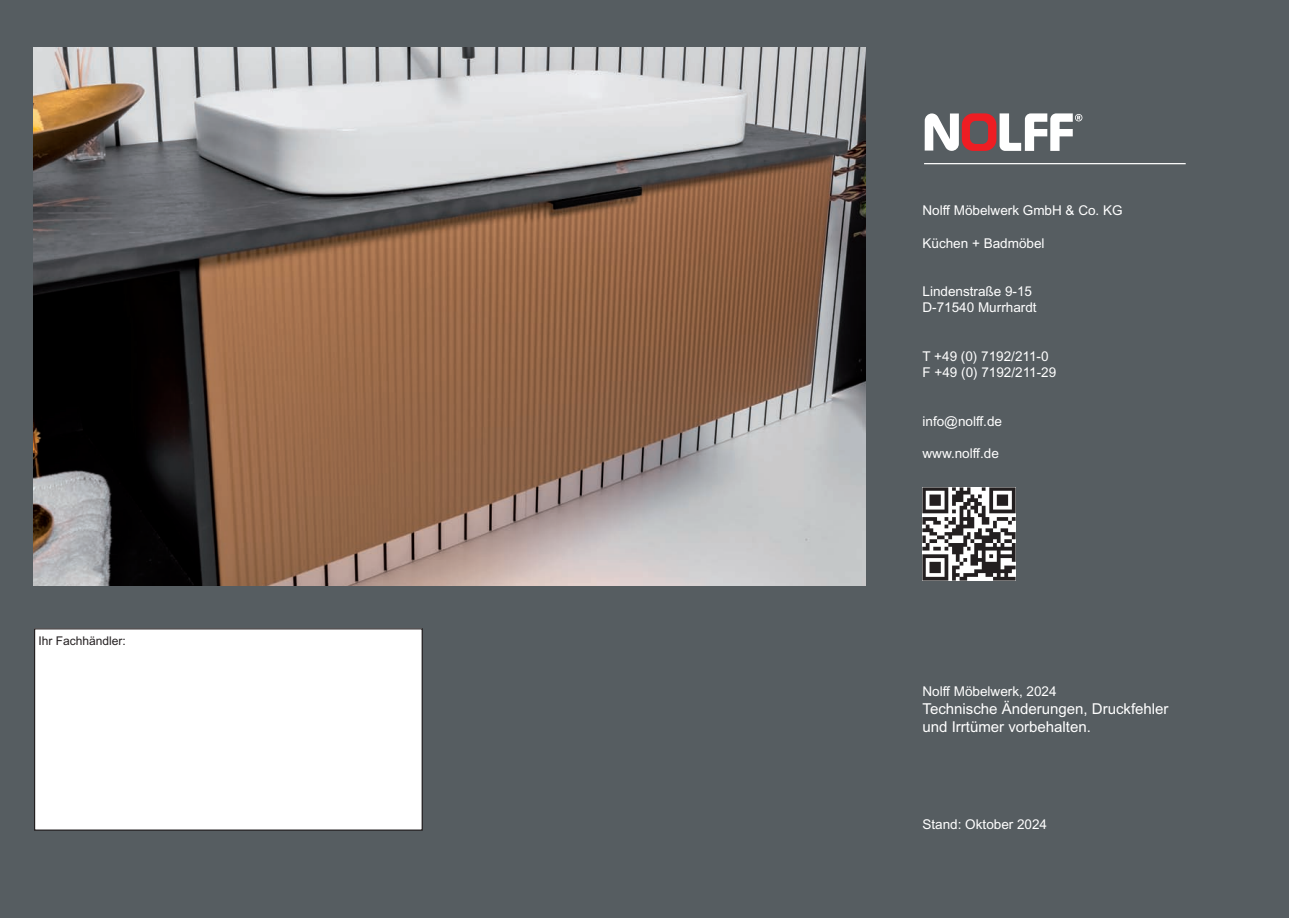
<style>
.page{position:relative;width:1289px;height:919px;background:#fff}
.page>*{position:absolute;margin:0;border:0;box-sizing:border-box;transform-origin:0 0}
.t1{font:15px/18px "Arial";color:#fff}
.t2{font:13.5px/16.2px "Arial";color:#fff}
.t3{font:12px "Arial";color:#231f20}
</style>
<div class="page">
<div style="left:0;top:0;width:1288px;height:917px;background:#565d61"></div>
<svg style="left:924px;top:113px;width:158px;height:38px"></svg>
<hr style="left:924px;top:163px;width:261px;height:1px;background:#fff">
<img style="left:922px;top:487px;width:93px;height:93px">
<div style="left:35px;top:628px;width:387px;height:202px;background:#fff"></div>
<div style="left:34px;top:628px;width:389px;height:202px;border:1px solid #231f20"></div>
<img style="left:34px;top:48px;width:831px;height:537px">
<p class="t3" style="left:39px;top:634px;width:89px">Ihr Fachhändler:</p>
<p class="t2" style="left:922px;top:202px;width:202px">Nolff Möbelwerk GmbH &amp; Co. KG</p>
<p class="t2" style="left:922px;top:235px;width:123px">Küchen + Badmöbel</p>
<p class="t2" style="left:922px;top:283px;width:116px">Lindenstraße 9-15<br>D-71540 Murrhardt</p>
<p class="t2" style="left:922px;top:348px;width:135px">T +49 (0) 7192/211-0<br>F +49 (0) 7192/211-29</p>
<p class="t2" style="left:922px;top:413px;width:81px">info@nolff.de</p>
<p class="t2" style="left:922px;top:445px;width:78px">www.nolff.de</p>
<p class="t2" style="left:922px;top:683px;width:136px">Nolff Möbelwerk, 2024</p>
<p class="t1" style="left:922px;top:699px;width:247px">Technische Änderungen, Druckfehler und Irrtümer vorbehalten.</p>
<p class="t2" style="left:922px;top:816px;width:126px">Stand: Oktober 2024</p>
</div>
